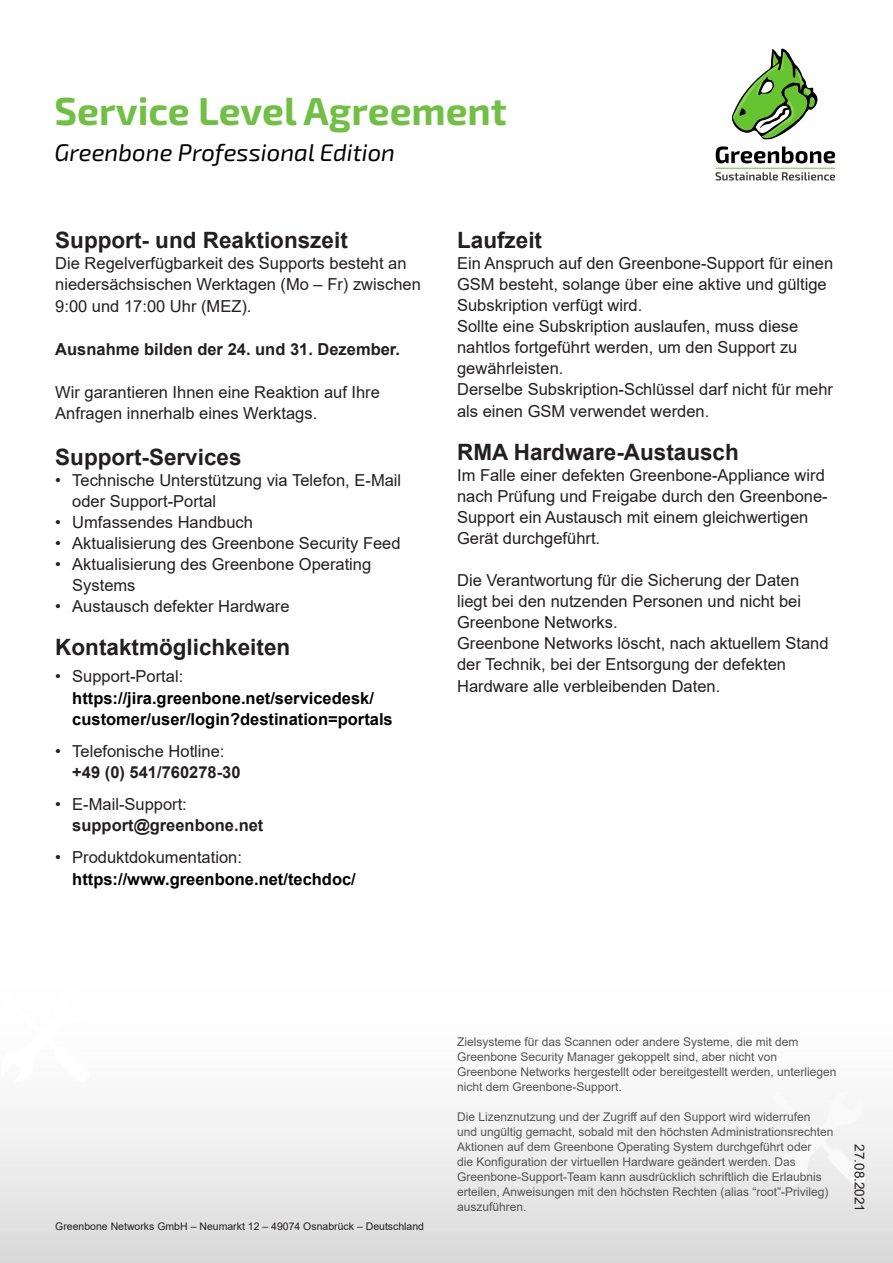
<style>
.page{position:relative;width:893px;height:1263px;background:#fff}
.page>*{position:absolute;margin:0;border:0;box-sizing:border-box;transform-origin:0 0}
.t1{font:700 39px "Greenbone";color:#71bf44}
.t2{font:italic 24px "Greenbone";color:#000}
.t3{font:700 22.5px "Arial";color:#231f20}
.t4{font:16.5px/21px "Arial";color:#231f20}
.t5{font:700 16.5px/21.6px "Arial";color:#000}
.t6{font:700 16.5px/21.6px "Arial";color:#231f20}
.t7{font:13.5px "Arial";color:#231f20}
.t8{font:12px/15px "Arial";color:#545553}
.t9{font:10.5px "Arial";color:#231f20}
.s1{font-weight:400;color:#231f20}
.s2{font-weight:700}
.s3{font-weight:400}
</style>
<div class="page">
<svg style="left:731px;top:48px;width:87px;height:92px"></svg>
<svg style="left:716px;top:172px;width:119px;height:9px"></svg>
<svg style="left:716px;top:146px;width:119px;height:17px"></svg>
<hr style="left:715px;top:168px;width:120px;height:1px;background:#6dbe45">
<p class="t1" style="left:55px;top:86px;width:454px">Service Level Agreement</p>
<p class="t2" style="left:55px;top:137px;width:342px">Greenbone Professional Edition</p>
<p class="t3" style="left:55px;top:224px;width:294px">Support- und Reaktionszeit</p>
<p class="t4" style="left:55px;top:253px;width:367px">Die Regelverfügbarkeit des Supports besteht an niedersächsischen Werktagen (Mo – Fr) zwischen<br>9:00 und 17:00 Uhr (MEZ).</p>
<p class="t6" style="left:55px;top:339px;width:346px">Ausnahme bilden der 24. und 31. Dezember.</p>
<p class="t4" style="left:55px;top:381px;width:326px;line-height:21.6px">Wir garantieren Ihnen eine Reaktion auf Ihre<br>Anfragen innerhalb eines Werktags.</p>
<p class="t3" style="left:55px;top:441px;width:188px">Support-Services</p>
<p class="t4" style="left:72px;top:469px;width:330px;text-indent:-17px">• Technische Unterstützung via Telefon, E-Mail oder Support-Portal</p>
<p class="t4" style="left:55px;top:511px;width:199px">• Umfassendes Handbuch</p>
<p class="t4" style="left:55px;top:532px;width:347px">• Aktualisierung des Greenbone Security Feed</p>
<p class="t4" style="left:72px;top:553px;width:300px;text-indent:-17px">• Aktualisierung des Greenbone Operating<br>Systems</p>
<p class="t4" style="left:55px;top:595px;width:236px">• Austausch defekter Hardware</p>
<p class="t3" style="left:55px;top:631px;width:237px">Kontaktmöglichkeiten</p>
<p class="t5" style="left:72px;top:666px;width:322px;text-indent:-17px"><span class="s1">• Support-Portal: </span>https://jira.greenbone.net/servicedesk/ customer/user/login?destination=portals</p>
<p class="t4" style="left:72px;top:740px;width:170px;line-height:21.6px;text-indent:-17px">• Telefonische Hotline: <span class="s2">+49 (0) 541/760278-30</span></p>
<p class="t6" style="left:72px;top:793px;width:193px;text-indent:-17px"><span class="s3">• E-Mail-Support: </span>support@greenbone.net</p>
<p class="t5" style="left:72px;top:846px;width:285px;text-indent:-17px"><span class="s1">• Produktdokumentation: </span>https://www.greenbone.net/techdoc/</p>
<p class="t3" style="left:457px;top:224px;width:87px">Laufzeit</p>
<p class="t4" style="left:457px;top:253px;width:378px">Ein Anspruch auf den Greenbone-Support für einen<br>GSM besteht, solange über eine aktive und gültige<br>Subskription verfügt wird.</p>
<p class="t4" style="left:457px;top:316px;width:343px;text-align:justify">Sollte eine Subskription auslaufen, muss diese nahtlos fortgeführt werden, um den Support zu gewährleisten.</p>
<p class="t4" style="left:457px;top:378px;width:377px;line-height:21.6px">Derselbe Subskription-Schlüssel darf nicht für mehr als einen GSM verwendet werden.</p>
<p class="t3" style="left:457px;top:436px;width:283px">RMA Hardware-Austausch</p>
<p class="t4" style="left:457px;top:465px;width:372px">Im Falle einer defekten Greenbone-Appliance wird nach Prüfung und Freigabe durch den Greenbone-Support ein Austausch mit einem gleichwertigen Gerät durchgeführt.</p>
<p class="t4" style="left:457px;top:570px;width:345px;text-align:justify">Die Verantwortung für die Sicherung der Daten liegt bei den nutzenden Personen und nicht bei Greenbone Networks.</p>
<p class="t4" style="left:457px;top:632px;width:373px">Greenbone Networks löscht, nach aktuellem Stand der Technik, bei der Entsorgung der defekten<br>Hardware alle verbleibenden Daten.</p>
<p class="t9" style="left:55px;top:1219px;width:370px">Greenbone Networks GmbH – Neumarkt 12 – 49074 Osnabrück – Deutschland</p>
<p class="t8" style="left:457px;top:1034px;width:381px">Zielsysteme für das Scannen oder andere Systeme, die mit dem Greenbone Security Manager gekoppelt sind, aber nicht von Greenbone Networks hergestellt oder bereitgestellt werden, unterliegen nicht dem Greenbone-Support.</p>
<p class="t8" style="left:457px;top:1109px;width:378px">Die Lizenznutzung und der Zugriff auf den Support wird widerrufen und ungültig gemacht, sobald mit den höchsten Administrationsrechten Aktionen auf dem Greenbone Operating System durchgeführt oder<br>die Konfiguration der virtuellen Hardware geändert werden. Das Greenbone-Support-Team kann ausdrücklich schriftlich die Erlaubnis erteilen, Anweisungen mit den höchsten Rechten (alias “root”-Privileg) auszuführen.</p>
<p class="t7" style="left:869px;top:1144px;width:69px;rotate:90deg">27.08.2021</p>
</div>
